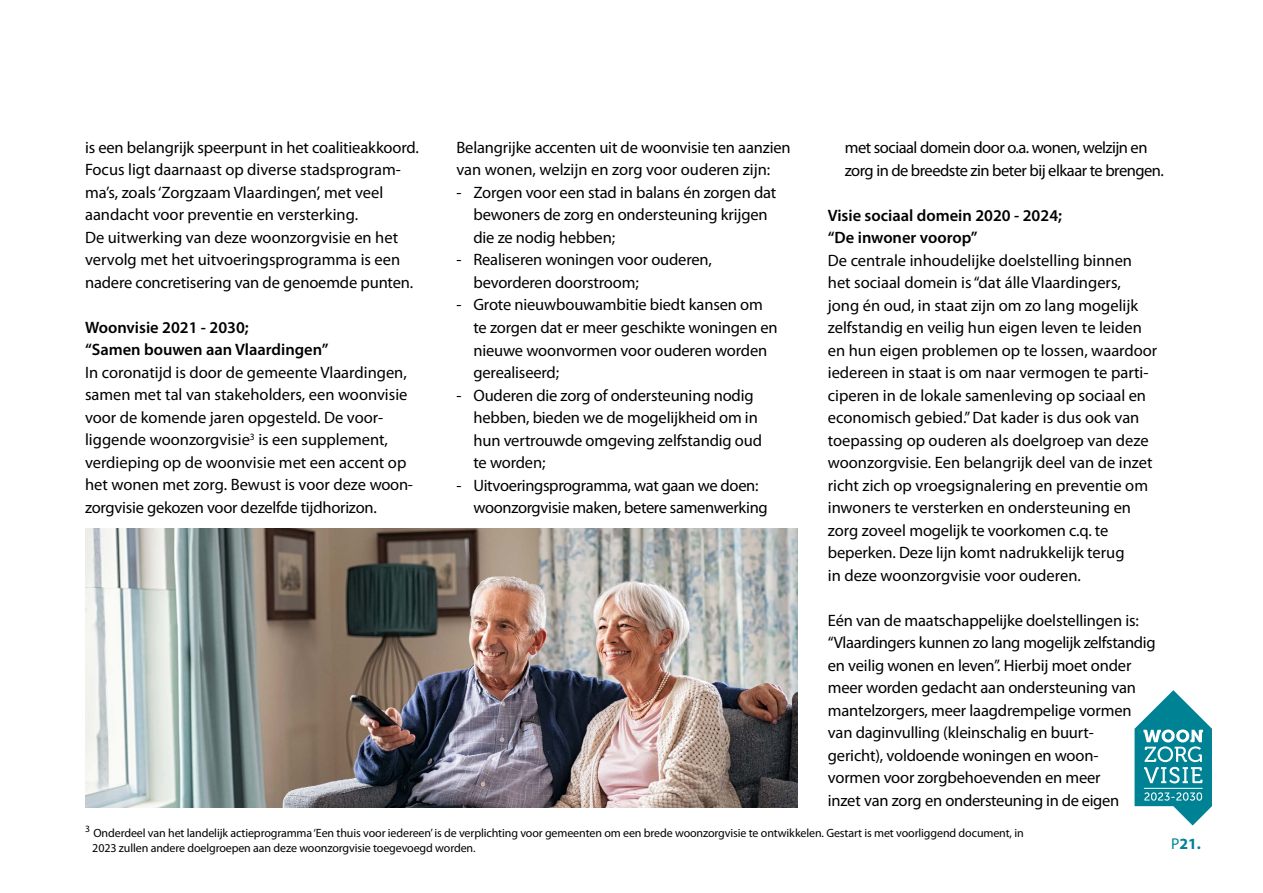
<style>
.page{position:relative;width:1263px;height:893px;background:#fff}
.page>*{position:absolute;margin:0;border:0;box-sizing:border-box;transform-origin:0 0}
.t1{font:16.5px/22.5px "Myriad Pro";letter-spacing:-.01em;color:#000}
.t2{font:600 16.5px/22.5px "Myriad Pro";color:#000}
.t3{font:16.5px/22.5px "Myriad Pro";letter-spacing:-.03em;color:#000}
.t4{font:700 15.6px "Myriad Pro";color:#008295}
.t5{font:12px/15px "Myriad Pro";letter-spacing:-.01em;color:#000}
.t6{font:9.6px "Myriad Pro";color:#000}
.s1{font-weight:400}
</style>
<div class="page">
<svg style="left:1134px;top:690px;width:78px;height:135px"></svg>
<hr style="left:1144px;top:788px;width:58px;height:1px;background:#fff">
<img style="left:85px;top:528px;width:712px;height:280px">
<p class="t1" style="left:85px;top:136px;width:335px">is een belangrijk speerpunt in het coalitieakkoord.<br>Focus ligt daarnaast op diverse stadsprogram&shy;ma’s, zoals ‘Zorgzaam Vlaardingen’, met veel aandacht voor preventie en versterking.<br>De uitwerking van deze woonzorgvisie en het vervolg met het uitvoeringsprogramma is een nadere concretisering van de genoemde punten.</p>
<p class="t2" style="left:85px;top:316px;width:245px">Woonvisie 2021 - 2030;<br>“Samen bouwen aan Vlaardingen”</p>
<p class="t1" style="left:85px;top:361px;width:329px">In coronatijd is door de gemeente Vlaardingen, samen met tal van stakeholders, een woonvisie voor de komende jaren opgesteld. De voor&shy;liggende woonzorgvisie<sup>3</sup> is een supplement, verdieping op de woonvisie met een accent op het wonen met zorg. Bewust is voor deze woon&shy;zorgvisie gekozen voor dezelfde tijdhorizon.</p>
<p class="t1" style="left:456px;top:136px;width:336px">Belangrijke accenten uit de woonvisie ten aanzien van wonen, welzijn en zorg voor ouderen zijn:</p>
<p class="t1" style="left:473px;top:181px;width:304px;text-indent:-17px">- Zorgen voor een stad in balans én zorgen dat bewoners de zorg en ondersteuning krijgen die ze nodig hebben;</p>
<p class="t1" style="left:473px;top:248px;width:240px;text-indent:-17px">- Realiseren woningen voor ouderen, bevorderen doorstroom;</p>
<p class="t1" style="left:473px;top:293px;width:306px;text-indent:-17px">- Grote nieuwbouwambitie biedt kansen om te zorgen dat er meer geschikte woningen en nieuwe woonvormen voor ouderen worden gerealiseerd;</p>
<p class="t1" style="left:473px;top:383px;width:290px;text-indent:-17px">- Ouderen die zorg of ondersteuning nodig hebben, bieden we de mogelijkheid om in hun vertrouwde omgeving zelfstandig oud te worden;</p>
<p class="t1" style="left:473px;top:473px;width:296px;text-indent:-17px">- Uitvoeringsprogramma, wat gaan we doen: woonzorgvisie maken, betere samenwerking</p>
<p class="t3" style="left:845px;top:136px;width:321px">met sociaal domein door o.a. wonen, welzijn en zorg in de breedste zin beter bij elkaar te brengen.</p>
<p class="t2" style="left:828px;top:203px;width:236px">Visie sociaal domein 2020 - 2024; “De inwoner voorop”</p>
<p class="t1" style="left:828px;top:248px;width:331px">De centrale inhoudelijke doelstelling binnen het sociaal domein is “dat álle Vlaardingers,<br>jong én oud, in staat zijn om zo lang mogelijk zelfstandig en veilig hun eigen leven te leiden en hun eigen problemen op te lossen, waardoor iedereen in staat is om naar vermogen te parti&shy;ciperen in de lokale samenleving op sociaal en economisch gebied.” Dat kader is dus ook van toepassing op ouderen als doelgroep van deze woonzorgvisie. Een belangrijk deel van de inzet richt zich op vroegsignalering en preventie om inwoners te versterken en ondersteuning en zorg zoveel mogelijk te voorkomen c.q. te beperken. Deze lijn komt nadrukkelijk terug<br>in deze woonzorgvisie voor ouderen.</p>
<p class="t1" style="left:828px;top:609px;width:329px">Eén van de maatschappelijke doelstellingen is: “Vlaardingers kunnen zo lang mogelijk zelfstandig en veilig wonen en leven”. Hierbij moet onder meer worden gedacht aan ondersteuning van mantelzorgers, meer laagdrempelige vormen van daginvulling (kleinschalig en buurt-<br>gericht), voldoende woningen en woon-<br>vormen voor zorgbehoevenden en meer<br>inzet van zorg en ondersteuning in de eigen</p>
<p class="t6" style="left:85px;top:823px;width:6px">3</p>
<p class="t5" style="left:92px;top:826px;width:933px">Onderdeel van het landelijk actieprogramma ‘Een thuis voor iedereen’ is de verplichting voor gemeenten om een brede woonzorgvisie te ontwikkelen. Gestart is met voorliggend document, in<br>2023 zullen andere doelgroepen aan deze woonzorgvisie toegevoegd worden.</p>
<p class="t4" style="left:1171px;top:834px;width:31px"><span class="s1">P</span>21.</p>
</div>
